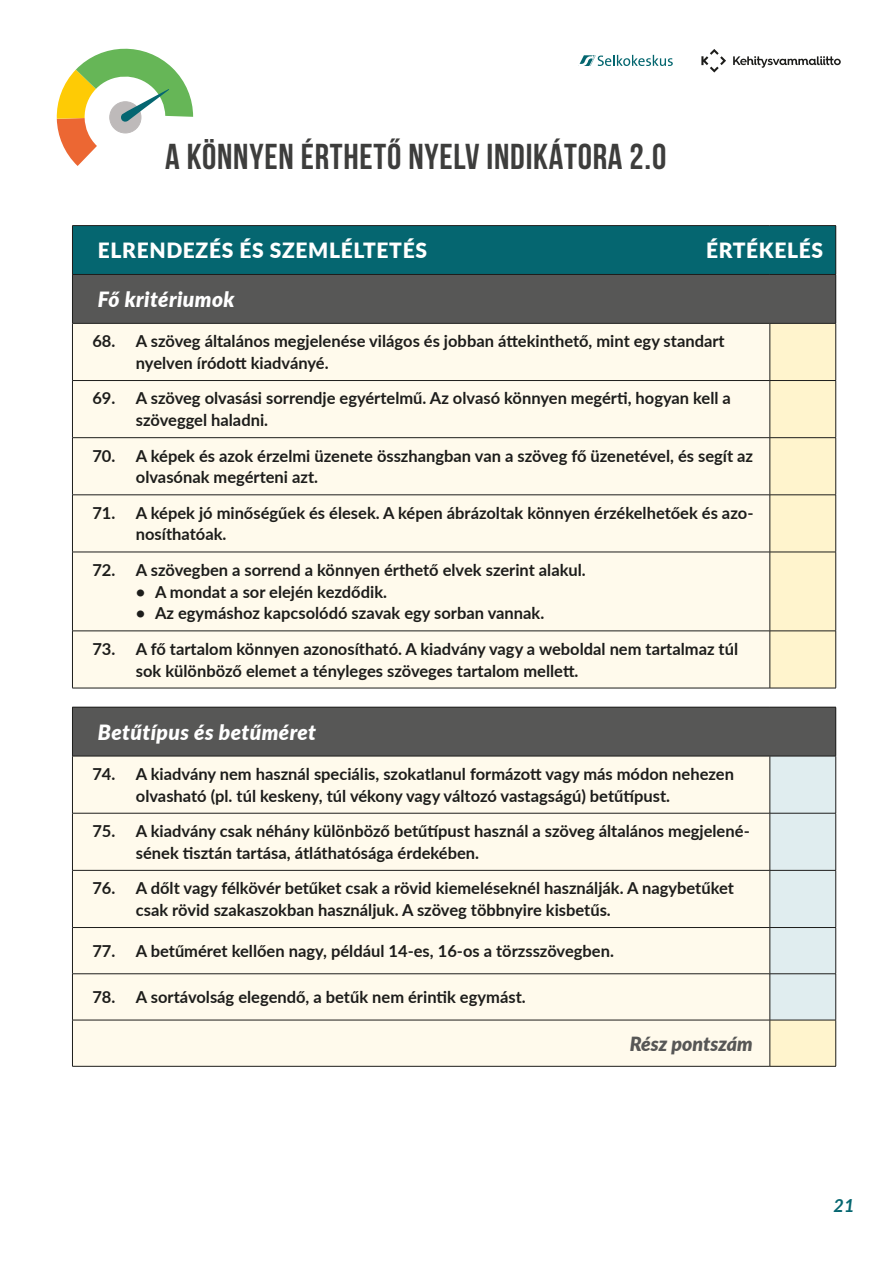
<style>
.page{position:relative;width:893px;height:1263px;background:#fff}
.page>*{position:absolute;margin:0;border:0;box-sizing:border-box;transform-origin:0 0}
.t1{font:700 36px "Bebas Neue";letter-spacing:.02em;color:#3d3d3c}
.Cím_1{font:900 21px "Lato";letter-spacing:.03em;color:#fff}
.t2{font:italic 900 21px "Lato";letter-spacing:.02em;color:#fff}
.Táblázat_sor{font:italic 900 19.5px "Lato";color:#575756}
.t3{font:italic 700 18px "Lato";color:#056670}
.Táblázat_sor-2{font:700 16.5px/21.8px "Lato";color:#1d1d1b}
</style>
<div class="page">
<svg style="left:57px;top:49px;width:136px;height:117px"></svg>
<svg style="left:578px;top:55px;width:95px;height:11px"></svg>
<svg style="left:701px;top:49px;width:25px;height:24px"></svg>
<svg style="left:733px;top:56px;width:108px;height:12px"></svg>
<div style="left:72px;top:226px;width:764px;height:48px;background:#056670"></div>
<div style="left:72px;top:274px;width:764px;height:49px;background:#575756"></div>
<div style="left:73px;top:324px;width:697px;height:364px;background:#fffaec"></div>
<div style="left:771px;top:324px;width:64px;height:364px;background:#fff4cd"></div>
<hr style="left:72px;top:225px;width:698px;height:1px;background:#1d1d1b">
<hr style="left:72px;top:226px;width:1px;height:48px;background:#1d1d1b">
<hr style="left:770px;top:225px;width:66px;height:1px;background:#1d1d1b">
<hr style="left:835px;top:226px;width:1px;height:48px;background:#1d1d1b">
<hr style="left:72px;top:274px;width:698px;height:1px;background:#1d1d1b">
<hr style="left:72px;top:275px;width:1px;height:48px;background:#1d1d1b">
<hr style="left:770px;top:274px;width:66px;height:1px;background:#1d1d1b">
<hr style="left:835px;top:275px;width:1px;height:48px;background:#1d1d1b">
<hr style="left:72px;top:323px;width:698px;height:1px;background:#1d1d1b">
<hr style="left:72px;top:324px;width:1px;height:56px;background:#1d1d1b">
<hr style="left:770px;top:323px;width:66px;height:1px;background:#1d1d1b">
<hr style="left:770px;top:324px;width:1px;height:56px;background:#1d1d1b">
<hr style="left:835px;top:324px;width:1px;height:56px;background:#1d1d1b">
<hr style="left:72px;top:380px;width:698px;height:1px;background:#1d1d1b">
<hr style="left:72px;top:381px;width:1px;height:56px;background:#1d1d1b">
<hr style="left:770px;top:380px;width:66px;height:1px;background:#1d1d1b">
<hr style="left:770px;top:381px;width:1px;height:56px;background:#1d1d1b">
<hr style="left:835px;top:381px;width:1px;height:56px;background:#1d1d1b">
<hr style="left:72px;top:437px;width:698px;height:1px;background:#1d1d1b">
<hr style="left:72px;top:438px;width:1px;height:57px;background:#1d1d1b">
<hr style="left:770px;top:437px;width:66px;height:1px;background:#1d1d1b">
<hr style="left:770px;top:438px;width:1px;height:57px;background:#1d1d1b">
<hr style="left:835px;top:438px;width:1px;height:57px;background:#1d1d1b">
<hr style="left:72px;top:495px;width:698px;height:1px;background:#1d1d1b">
<hr style="left:72px;top:495px;width:1px;height:57px;background:#1d1d1b">
<hr style="left:770px;top:495px;width:66px;height:1px;background:#1d1d1b">
<hr style="left:770px;top:495px;width:1px;height:57px;background:#1d1d1b">
<hr style="left:835px;top:495px;width:1px;height:57px;background:#1d1d1b">
<hr style="left:72px;top:552px;width:698px;height:1px;background:#1d1d1b">
<hr style="left:72px;top:552px;width:1px;height:79px;background:#1d1d1b">
<hr style="left:770px;top:552px;width:66px;height:1px;background:#1d1d1b">
<hr style="left:770px;top:552px;width:1px;height:79px;background:#1d1d1b">
<hr style="left:835px;top:552px;width:1px;height:79px;background:#1d1d1b">
<hr style="left:72px;top:631px;width:698px;height:1px;background:#1d1d1b">
<hr style="left:72px;top:631px;width:1px;height:57px;background:#1d1d1b">
<hr style="left:770px;top:631px;width:66px;height:1px;background:#1d1d1b">
<hr style="left:770px;top:631px;width:1px;height:57px;background:#1d1d1b">
<hr style="left:835px;top:631px;width:1px;height:57px;background:#1d1d1b">
<hr style="left:72px;top:688px;width:698px;height:1px;background:#1d1d1b">
<hr style="left:770px;top:688px;width:66px;height:1px;background:#1d1d1b">
<div style="left:72px;top:707px;width:764px;height:49px;background:#575756"></div>
<div style="left:73px;top:757px;width:697px;height:309px;background:#fffaec"></div>
<div style="left:771px;top:757px;width:64px;height:263px;background:#e0edef"></div>
<div style="left:770px;top:1020px;width:66px;height:46px;background:#fff4cd"></div>
<hr style="left:72px;top:707px;width:698px;height:1px;background:#1d1d1b">
<hr style="left:72px;top:707px;width:1px;height:49px;background:#1d1d1b">
<hr style="left:770px;top:707px;width:66px;height:1px;background:#1d1d1b">
<hr style="left:835px;top:707px;width:1px;height:49px;background:#1d1d1b">
<hr style="left:72px;top:756px;width:698px;height:1px;background:#1d1d1b">
<hr style="left:72px;top:756px;width:1px;height:57px;background:#1d1d1b">
<hr style="left:770px;top:756px;width:66px;height:1px;background:#1d1d1b">
<hr style="left:770px;top:756px;width:1px;height:57px;background:#1d1d1b">
<hr style="left:835px;top:756px;width:1px;height:57px;background:#1d1d1b">
<hr style="left:72px;top:813px;width:698px;height:1px;background:#1d1d1b">
<hr style="left:72px;top:813px;width:1px;height:57px;background:#1d1d1b">
<hr style="left:770px;top:813px;width:66px;height:1px;background:#1d1d1b">
<hr style="left:770px;top:813px;width:1px;height:57px;background:#1d1d1b">
<hr style="left:835px;top:813px;width:1px;height:57px;background:#1d1d1b">
<hr style="left:72px;top:870px;width:698px;height:1px;background:#1d1d1b">
<hr style="left:72px;top:870px;width:1px;height:57px;background:#1d1d1b">
<hr style="left:770px;top:870px;width:66px;height:1px;background:#1d1d1b">
<hr style="left:770px;top:870px;width:1px;height:57px;background:#1d1d1b">
<hr style="left:835px;top:870px;width:1px;height:57px;background:#1d1d1b">
<hr style="left:72px;top:927px;width:698px;height:1px;background:#1d1d1b">
<hr style="left:72px;top:928px;width:1px;height:45px;background:#1d1d1b">
<hr style="left:770px;top:927px;width:66px;height:1px;background:#1d1d1b">
<hr style="left:770px;top:928px;width:1px;height:45px;background:#1d1d1b">
<hr style="left:835px;top:928px;width:1px;height:45px;background:#1d1d1b">
<hr style="left:72px;top:973px;width:698px;height:1px;background:#1d1d1b">
<hr style="left:72px;top:974px;width:1px;height:46px;background:#1d1d1b">
<hr style="left:770px;top:973px;width:66px;height:1px;background:#1d1d1b">
<hr style="left:770px;top:974px;width:1px;height:46px;background:#1d1d1b">
<hr style="left:835px;top:974px;width:1px;height:46px;background:#1d1d1b">
<hr style="left:72px;top:1020px;width:698px;height:1px;background:#1d1d1b">
<hr style="left:72px;top:1020px;width:1px;height:46px;background:#1d1d1b">
<hr style="left:770px;top:1020px;width:66px;height:1px;background:#1d1d1b">
<hr style="left:770px;top:1020px;width:1px;height:46px;background:#1d1d1b">
<hr style="left:835px;top:1020px;width:1px;height:46px;background:#1d1d1b">
<hr style="left:72px;top:1066px;width:698px;height:1px;background:#1d1d1b">
<hr style="left:770px;top:1066px;width:66px;height:1px;background:#1d1d1b">
<h1 class="t1" style="left:165px;top:136px;width:503px">A KÖNNYEN ÉRTHETŐ NYELV INDIKÁTORA 2.0</h1>
<p class="Cím_1" style="left:98px;top:235px;width:330px">ELRENDEZÉS ÉS SZEMLÉLTETÉS</p>
<p class="Cím_1" style="left:706px;top:235px;width:118px">ÉRTÉKELÉS</p>
<p class="t2" style="left:98px;top:284px;width:138px">Fő kritériumok</p>
<p class="Táblázat_sor-2" style="left:136px;top:330px;width:590px;text-indent:-44px">68. A szöveg általános megjelenése világos és jobban áttekinthető, mint egy standart nyelven íródott kiadványé.</p>
<p class="Táblázat_sor-2" style="left:136px;top:387px;width:597px;text-indent:-44px">69. A szöveg olvasási sorrendje egyértelmű. Az olvasó könnyen megérti, hogyan kell a szöveggel haladni.</p>
<p class="Táblázat_sor-2" style="left:136px;top:444px;width:619px;text-indent:-44px">70. A képek és azok érzelmi üzenete összhangban van a szöveg fő üzenetével, és segít az olvasónak megérteni azt.</p>
<p class="Táblázat_sor-2" style="left:136px;top:501px;width:619px;text-indent:-44px">71. A képek jó minőségűek és élesek. A képen ábrázoltak könnyen érzékelhetőek és azo&shy;nosíthatóak.</p>
<p class="Táblázat_sor-2" style="left:92px;top:558px;width:495px">72. A szövegben a sorrend a könnyen érthető elvek szerint alakul.</p>
<p class="Táblázat_sor-2" style="left:136px;top:580px;width:253px">• A mondat a sor elején kezdődik.</p>
<p class="Táblázat_sor-2" style="left:136px;top:602px;width:410px">• Az egymáshoz kapcsolódó szavak egy sorban vannak.</p>
<p class="Táblázat_sor-2" style="left:136px;top:637px;width:604px;text-indent:-44px">73. A fő tartalom könnyen azonosítható. A kiadvány vagy a weboldal nem tartalmaz túl sok különböző elemet a tényleges szöveges tartalom mellett.</p>
<p class="t2" style="left:98px;top:717px;width:220px">Betűtípus és betűméret</p>
<p class="Táblázat_sor-2" style="left:136px;top:762px;width:600px;text-indent:-44px">74. A kiadvány nem használ speciális, szokatlanul formázott vagy más módon nehezen olvasható (pl. túl keskeny, túl vékony vagy változó vastagságú) betűtípust.</p>
<p class="Táblázat_sor-2" style="left:136px;top:819px;width:615px;text-indent:-44px">75. A kiadvány csak néhány különböző betűtípust használ a szöveg általános megjelené&shy;sének tisztán tartása, átláthatósága érdekében.</p>
<p class="Táblázat_sor-2" style="left:136px;top:877px;width:599px;text-indent:-44px">76. A dőlt vagy félkövér betűket csak a rövid kiemeléseknél használják. A nagybetűket csak rövid szakaszokban használjuk. A szöveg többnyire kisbetűs.</p>
<p class="Táblázat_sor-2" style="left:92px;top:939px;width:523px">77. A betűméret kellően nagy, például 14-es, 16-os a törzsszövegben.</p>
<p class="Táblázat_sor-2" style="left:92px;top:985px;width:435px">78. A sortávolság elegendő, a betűk nem érintik egymást.</p>
<p class="Táblázat_sor" style="left:630px;top:1029px;width:124px">Rész pontszám</p>
<p class="t3" style="left:834px;top:1192px;width:22px">21</p>
</div>
